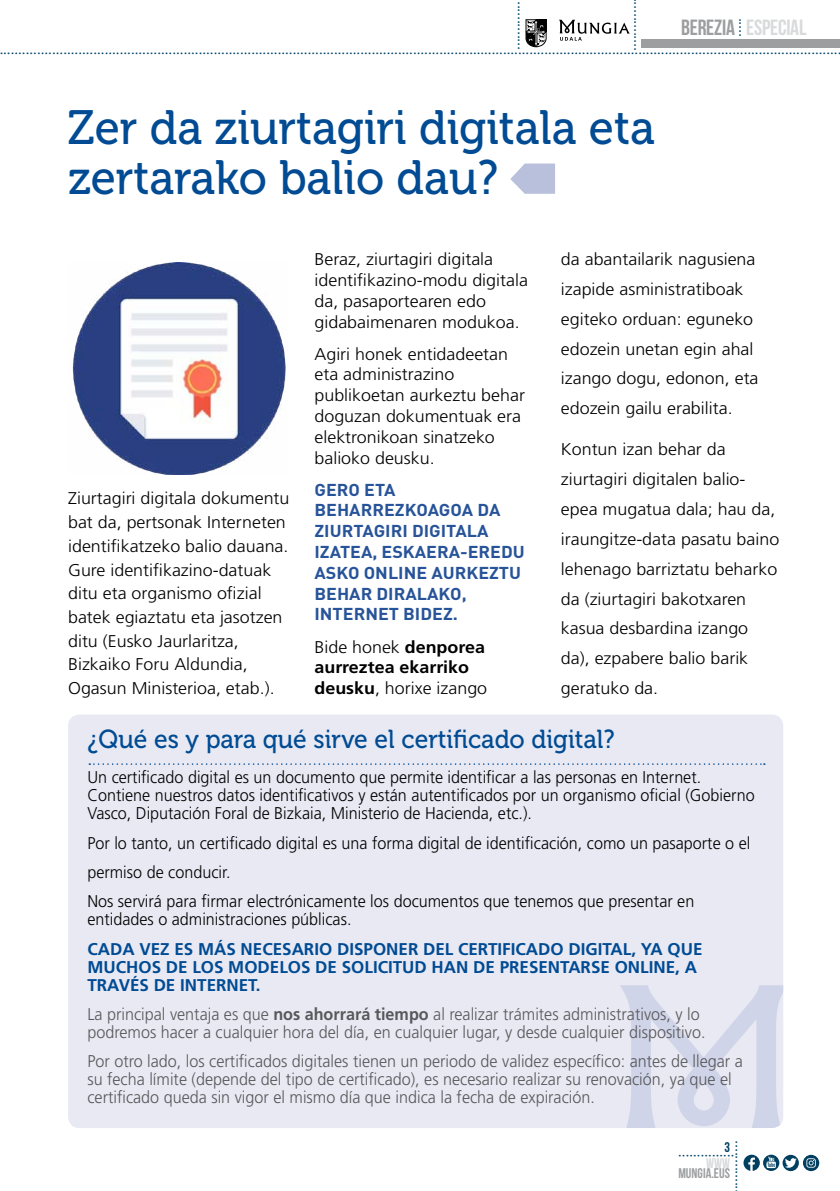
<style>
.page{position:relative;width:840px;height:1191px;background:#fff}
.page>*{position:absolute;margin:0;border:0;box-sizing:border-box;transform-origin:0 0}
.t1{font:48px/50px "Museo 500";color:#004b93;scale:.95 1}
.t2{font:26px "Museo 500";color:#004b93;scale:.95 1}
.t3{font:22px "Bebas Neue";letter-spacing:-.01em;color:#d9dadb}
.t4{font:300 17px/29.8px "Frutiger";color:#000;scale:1.05 1}
.t5{font:300 17px/18px "Frutiger";color:#000;scale:.95 1}
.t6{font:300 17px/18px "Frutiger";color:#58585a;scale:.95 1}
.t7{font:700 17px/18px "Frutiger LT Std";color:#004b93}
.t8{font:700 17px/20.8px "DIN";color:#275399;scale:1.05 1}
.t9{font:700 17px/20.8px "Frutiger";color:#000;scale:1.05 1}
.t10{font:14px "Bebas Neue";color:#9c9e9f}
.t11{font:14px "Bebas Neue";color:#d9dadb}
.t12{font:14px "Bebas Neue";color:#003f60}
.t13{font:12px "Arial Rounded MT Bold";color:#00476b}
.s1{color:#9c9e9f}
.s2{font-weight:300}
.s3{font-weight:700}
</style>
<div class="page">
<div style="left:640px;top:39px;width:199px;height:9px;background:#9c9e9f"></div>
<svg style="left:525px;top:19px;width:21px;height:28px"></svg>
<svg style="left:743px;top:1154px;width:75px;height:17px"></svg>
<svg style="left:510px;top:163px;width:44px;height:31px"></svg>
<div style="left:68px;top:714px;width:714px;height:414px;background:#e8e9f3;border-radius:11px"></div>
<svg style="left:620px;top:985px;width:162px;height:143px"></svg>
<svg style="left:89px;top:763px;width:675px;height:2px"></svg>
<img style="left:72px;top:263px;width:214px;height:211px">
<svg style="left:559px;top:19px;width:71px;height:22px"></svg>
<p class="t13" style="left:729px;top:37px;width:20px;rotate:-90deg">.....</p>
<p class="t3" style="left:680px;top:15px;width:127px"><span class="s1">BEREZIA</span> ESPECIAL</p>
<p class="t13" style="left:-1px;top:42px;width:843px">................................................................................................................................................................................................................................</p>
<h1 class="t1" style="left:68px;top:103px;width:618px">Zer da ziurtagiri digitala eta zertarako balio dau?</h1>
<p class="t4" style="left:68px;top:486px;width:212px;line-height:23.8px">Ziurtagiri digitala dokumentu bat da, pertsonak Interneten identifikatzeko balio dauana.<br>Gure identifikazino-datuak ditu eta organismo ofizial batek egiaztatu eta jasotzen ditu (Eusko Jaurlaritza,<br>Bizkaiko Foru Aldundia,<br>Ogasun Ministerioa, etab.).</p>
<p class="t4" style="left:314px;top:249px;width:205px;line-height:20.8px">Beraz, ziurtagiri digitala identifikazino-modu digitala da, pasaportearen edo gidabaimenaren modukoa.</p>
<p class="t4" style="left:314px;top:343px;width:202px;line-height:20.8px">Agiri honek entidadeetan eta administrazino publikoetan aurkeztu behar doguzan dokumentuak era elektronikoan sinatzeko balioko deusku.</p>
<p class="t8" style="left:314px;top:478px;width:202px">GERO ETA<br>BEHARREZKOAGOA DA<br>ZIURTAGIRI DIGITALA<br>IZATEA, ESKAERA-EREDU<br>ASKO ONLINE AURKEZTU<br>BEHAR DIRALAKO,<br>INTERNET BIDEZ.</p>
<p class="t9" style="left:314px;top:636px;width:166px"><span class="s2">Bide honek</span> denporea aurreztea ekarriko deusku<span class="s2">, horixe izango</span></p>
<p class="t4" style="left:560px;top:244px;width:190px">da abantailarik nagusiena izapide asministratiboak egiteko orduan: eguneko edozein unetan egin ahal izango dogu, edonon, eta edozein gailu erabilita.</p>
<p class="t4" style="left:560px;top:434px;width:209px">Kontun izan behar da ziurtagiri digitalen balio&shy;epea mugatua dala; hau da, iraungitze-data pasatu baino lehenago barriztatu beharko da (ziurtagiri bakotxaren kasua desbardina izango da), ezpabere balio barik geratuko da.</p>
<h2 class="t2" style="left:87px;top:725px;width:556px">¿Qué es y para qué sirve el certificado digital?</h2>
<p class="t5" style="left:87px;top:768px;width:703px">Un certificado digital es un documento que permite identificar a las personas en Internet.<br>Contiene nuestros datos identificativos y están autentificados por un organismo oficial (Gobierno<br>Vasco, Diputación Foral de Bizkaia, Ministerio de Hacienda, etc.).</p>
<p class="t5" style="left:87px;top:828px;width:699px;line-height:29.4px">Por lo tanto, un certificado digital es una forma digital de identificación, como un pasaporte o el permiso de conducir.<br>Nos servirá para firmar electrónicamente los documentos que tenemos que presentar en</p>
<p class="t5" style="left:87px;top:910px;width:279px">entidades o administraciones públicas.</p>
<p class="t7" style="left:87px;top:939px;width:616px">CADA VEZ ES MÁS NECESARIO DISPONER DEL CERTIFICADO DIGITAL, YA QUE<br>MUCHOS DE LOS MODELOS DE SOLICITUD HAN DE PRESENTARSE ONLINE, A<br>TRAVÉS DE INTERNET.</p>
<p class="t6" style="left:87px;top:1005px;width:651px">La principal ventaja es que <span class="s3">nos ahorrará tiempo</span> al realizar trámites administrativos, y lo podremos hacer a cualquier hora del día, en cualquier lugar, y desde cualquier dispositivo.</p>
<p class="t6" style="left:87px;top:1052px;width:691px">Por otro lado, los certificados digitales tienen un periodo de validez específico: antes de llegar a su fecha límite (depende del tipo de certificado), es necesario realizar su renovación, ya que el certificado queda sin vigor el mismo día que indica la fecha de expiración.</p>
<p class="t13" style="left:725px;top:1189px;width:50px;rotate:-90deg">.............</p>
<p class="t12" style="left:724px;top:1139px;width:7px">3</p>
<p class="t11" style="left:706px;top:1155px;width:25px">WWW</p>
<p class="t10" style="left:678px;top:1165px;width:53px">MUNGIA.EUS</p>
<p class="t13" style="left:734px;top:1166px;width:58px;rotate:-180deg">...............</p>
</div>
